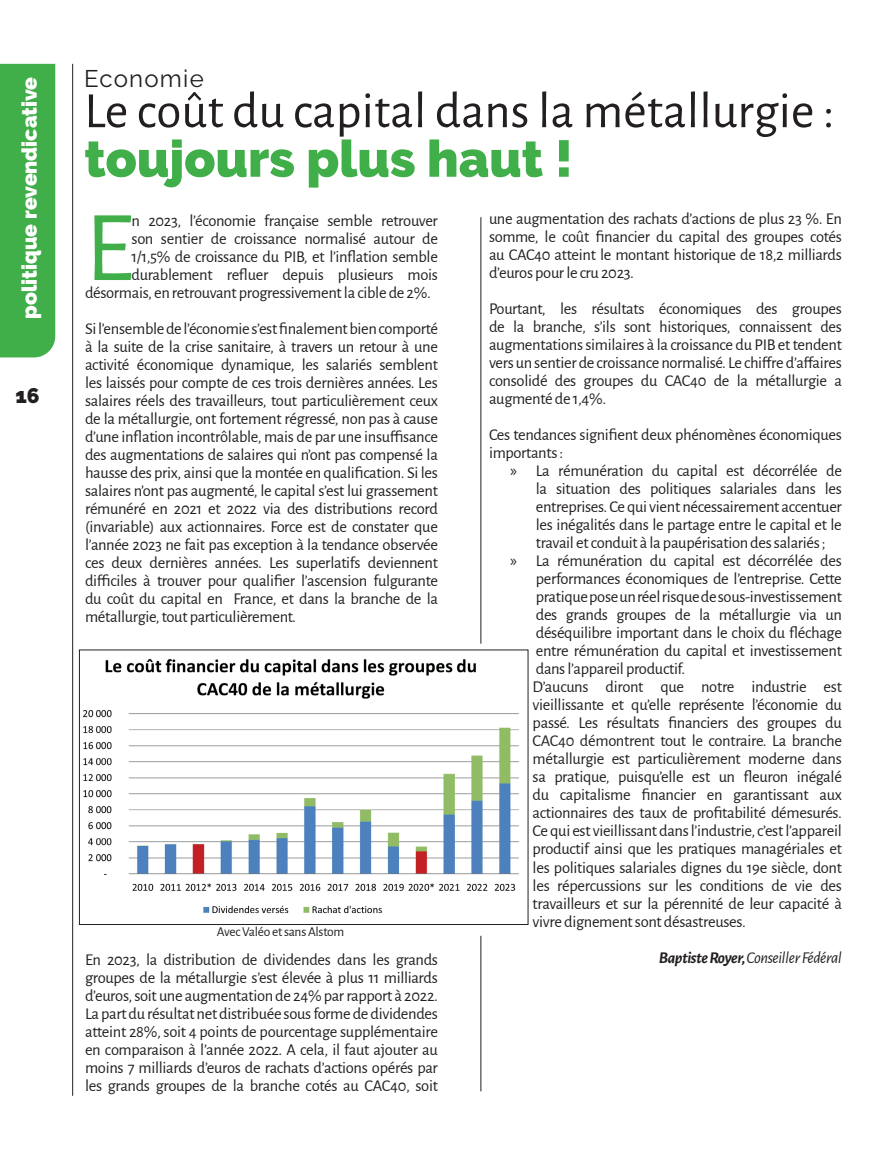
<style>
.page{position:relative;width:893px;height:1149px;background:#fff}
.page>*{position:absolute;margin:0;border:0;box-sizing:border-box;transform-origin:0 0}
.t1{font:100.8px "Alegreya Sans";color:#40ae49}
.t2{font:51px "Alegreya Sans";color:#231f20}
.t3{font:900 51px "Raleway";color:#40ae49}
.t4{font:24px "Raleway";letter-spacing:.05em;color:#231f20}
.t5{font:900 21px "Raleway";color:#fff}
.t6{font:900 21px "Raleway";color:#231f20}
.t7{font:16.5px/18px "Alegreya Sans";letter-spacing:-.02em;color:#231f20;text-align:justify}
.t8{font:italic 16.5px "Alegreya Sans";letter-spacing:-.025em;color:#231f20}
.t9{font:13.5px "Alegreya Sans";letter-spacing:-.02em;color:#231f20}
.s1{font-family:"Myriad Pro"}
.s2{font-weight:700}
</style>
<div class="page">
<div style="left:0;top:64px;width:55px;height:293px;background:#40ae49"></div>
<hr style="left:72px;top:64px;width:1px;height:1031px;background:#231f20">
<img style="left:83px;top:658px;width:436px;height:256px">
<hr style="left:480px;top:217px;width:1px;height:426px;background:#231f20">
<hr style="left:480px;top:935px;width:1px;height:155px;background:#231f20">
<p class="t5" style="left:17px;top:318px;width:243px;rotate:-90deg">politique revendicative</p>
<p class="t6" style="left:15px;top:383px;width:26px">16</p>
<h3 class="t4" style="left:84px;top:64px;width:121px">Economie</h3>
<h2 class="t2" style="left:84px;top:75px;width:752px">Le coût du capital dans la métallurgie :</h2>
<h2 class="t3" style="left:84px;top:129px;width:490px">toujours plus haut !</h2>
<h1 class="t1" style="left:85px;top:178px;width:50px">E</h1>
<p class="t7" style="left:132px;top:211px;width:308px">n 2023, l’économie française semble retrouver</p>
<p class="t7" style="left:489px;top:209px;width:354px">une augmentation des rachats d’actions de plus 23 %. En somme, le coût financier du capital des groupes cotés au CAC40 atteint le montant historique de 18,2 milliards d’euros pour le cru 2023.</p>
<p class="t7" style="left:489px;top:299px;width:354px">Pourtant, les résultats économiques des groupes de la branche, s’ils sont historiques, connaissent des augmentations similaires à la croissance du PIB et tendent vers un sentier de croissance normalisé. Le chiffre d’affaires consolidé des groupes du CAC40 de la métallurgie a augmenté de 1,4%.</p>
<p class="t7" style="left:489px;top:425px;width:354px">Ces tendances signifient deux phénomènes économiques importants :</p>
<p class="t7" style="left:510px;top:461px;width:333px"><span class="s1">»</span> La rémunération du capital est décorrélée de</p>
<p class="t7" style="left:536px;top:479px;width:308px">la situation des politiques salariales dans les</p>
<p class="t7" style="left:536px;top:497px;width:308px">entreprises. Ce qui vient nécessairement accentuer</p>
<p class="t7" style="left:536px;top:515px;width:308px">les inégalités dans le partage entre le capital et le</p>
<p class="t7" style="left:536px;top:533px;width:291px">travail et conduit à la paupérisation des salariés ;</p>
<p class="t7" style="left:510px;top:551px;width:333px"><span class="s1">»</span> La rémunération du capital est décorrélée des</p>
<p class="t7" style="left:536px;top:569px;width:308px">performances économiques de l’entreprise. Cette</p>
<p class="t7" style="left:536px;top:587px;width:308px">pratique pose un réel risque de sous-investissement</p>
<p class="t7" style="left:536px;top:605px;width:308px">des grands groupes de la métallurgie via un</p>
<p class="t7" style="left:536px;top:623px;width:308px">déséquilibre important dans le choix du fléchage</p>
<p class="t7" style="left:536px;top:641px;width:308px">entre rémunération du capital et investissement</p>
<p class="t7" style="left:536px;top:659px;width:151px">dans l’appareil productif.</p>
<p class="t7" style="left:533px;top:677px;width:311px">D’aucuns diront que notre industrie est</p>
<p class="t7" style="left:533px;top:695px;width:311px">vieillissante et qu’elle représente l’économie du</p>
<p class="t7" style="left:533px;top:713px;width:311px">passé. Les résultats financiers des groupes du</p>
<p class="t7" style="left:533px;top:731px;width:311px">CAC40 démontrent tout le contraire. La branche</p>
<p class="t7" style="left:533px;top:749px;width:311px">métallurgie est particulièrement moderne dans</p>
<p class="t7" style="left:533px;top:767px;width:311px">sa pratique, puisqu’elle est un fleuron inégalé</p>
<p class="t7" style="left:533px;top:785px;width:311px">du capitalisme financier en garantissant aux</p>
<p class="t7" style="left:533px;top:803px;width:311px">actionnaires des taux de profitabilité démesurés.</p>
<p class="t7" style="left:533px;top:821px;width:311px">Ce qui est vieillissant dans l’industrie, c’est l’appareil</p>
<p class="t7" style="left:533px;top:839px;width:311px">productif ainsi que les pratiques managériales et</p>
<p class="t7" style="left:533px;top:857px;width:311px">les politiques salariales dignes du 19e siècle, dont</p>
<p class="t7" style="left:533px;top:875px;width:311px">les répercussions sur les conditions de vie des</p>
<p class="t7" style="left:533px;top:893px;width:311px">travailleurs et sur la pérennité de leur capacité à</p>
<p class="t7" style="left:533px;top:911px;width:215px">vivre dignement sont désastreuses.</p>
<p class="t8" style="left:659px;top:945px;width:185px"><span class="s2">Baptiste Royer,</span> Conseiller Fédéral</p>
<p class="t7" style="left:132px;top:229px;width:308px">son sentier de croissance normalisé autour de</p>
<p class="t7" style="left:132px;top:247px;width:308px">1/1,5% de croissance du PIB, et l’inflation semble</p>
<p class="t7" style="left:132px;top:265px;width:308px">durablement refluer depuis plusieurs mois</p>
<p class="t7" style="left:85px;top:283px;width:347px">désormais, en retrouvant progressivement la cible de 2%.</p>
<p class="t7" style="left:85px;top:319px;width:354px">Si l’ensemble de l’économie s’est finalement bien comporté à la suite de la crise sanitaire, à travers un retour à une activité économique dynamique, les salariés semblent les laissés pour compte de ces trois dernières années. Les salaires réels des travailleurs, tout particulièrement ceux de la métallurgie, ont fortement régressé, non pas à cause d’une inflation incontrôlable, mais de par une insuffisance des augmentations de salaires qui n’ont pas compensé la hausse des prix, ainsi que la montée en qualification. Si les salaires n’ont pas augmenté, le capital s’est lui grassement rémunéré en 2021 et 2022 via des distributions record (invariable) aux actionnaires. Force est de constater que l’année 2023 ne fait pas exception à la tendance observée ces deux dernières années. Les superlatifs deviennent difficiles à trouver pour qualifier l’ascension fulgurante du coût du capital en France, et dans la branche de la métallurgie, tout particulièrement.</p>
<p class="t9" style="left:217px;top:921px;width:129px">Avec Valéo et sans Alstom</p>
<p class="t7" style="left:85px;top:949px;width:354px">En 2023, la distribution de dividendes dans les grands groupes de la métallurgie s’est élevée à plus 11 milliards d’euros, soit une augmentation de 24% par rapport à 2022.<br>La part du résultat net distribuée sous forme de dividendes atteint 28%, soit 4 points de pourcentage supplémentaire en comparaison à l’année 2022. A cela, il faut ajouter au moins 7 milliards d’euros de rachats d’actions opérés par les grands groupes de la branche cotés au CAC40, soit</p>
</div>
